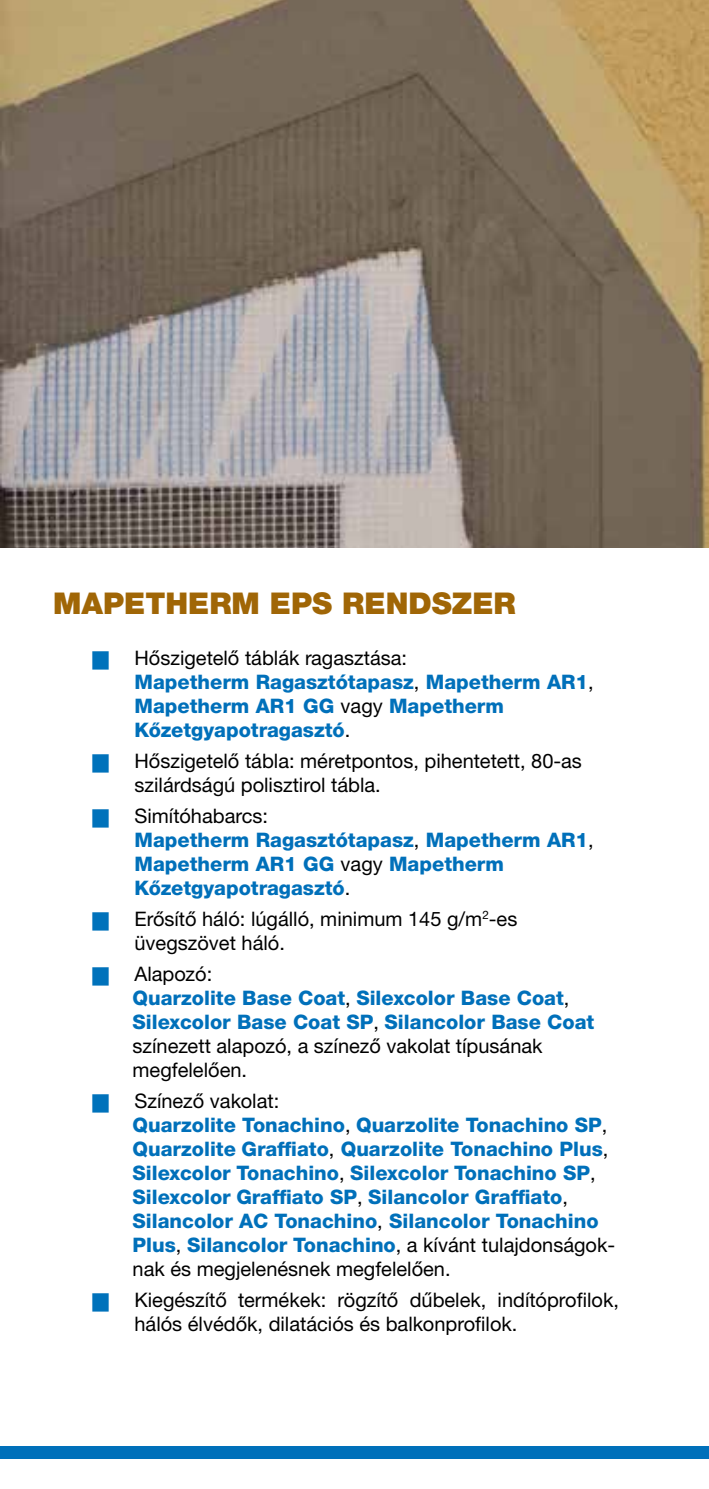
<style>
.page{position:relative;width:709px;height:1489px;background:#fff}
.page>*{position:absolute;margin:0;border:0;box-sizing:border-box;transform-origin:0 0}
.t1{font:900 30px "Helvetica Neue LTW1 G";color:#a06606}
.t2{font:800 20px/24px "Helvetica Neue LTW1 G";color:#0070ba}
.t3{font:20px/24px "Helvetica Neue LTW1 G";color:#000}
.s1{color:#0072bb}
.s2{font-weight:400;color:#000}
</style>
<div class="page">
<div style="left:0;top:1446px;width:709px;height:12px;background:#0070ba"></div>
<img style="left:0;top:0;width:709px;height:547px">
<h1 class="t1" style="left:53px;top:585px;width:464px">MAPETHERM EPS RENDSZER</h1>
<p class="t2" style="left:134px;top:645px;width:460px;text-indent:-44px"><span class="s1">▉</span> <span class="s2">Hőszigetelő táblák ragasztása:<br></span>Mapetherm Ragasztótapasz<span class="s2">,</span> Mapetherm AR1<span class="s2">, </span>Mapetherm AR1 GG <span class="s2">vagy</span> Mapetherm Kőzetgyapotragasztó<span class="s2">.</span></p>
<p class="t3" style="left:134px;top:748px;width:449px;text-indent:-44px"><span class="s1">▉</span> Hőszigetelő tábla: méretpontos, pihentetett, 80-as szilárdságú polisztirol tábla.</p>
<p class="t2" style="left:134px;top:803px;width:460px;text-indent:-44px"><span class="s1">▉</span> <span class="s2">Simítóhabarcs:<br></span>Mapetherm Ragasztótapasz<span class="s2">,</span> Mapetherm AR1<span class="s2">,<br></span>Mapetherm AR1 GG <span class="s2">vagy</span> Mapetherm<br>Kőzetgyapotragasztó<span class="s2">.</span></p>
<p class="t3" style="left:134px;top:906px;width:384px;text-indent:-44px"><span class="s1">▉</span> Erősítő háló: lúgálló, minimum 145 g/m<sup>2</sup>-es üvegszövet háló.</p>
<p class="t2" style="left:133px;top:962px;width:463px;text-indent:-43px"><span class="s1">▉</span> <span class="s2">Alapozó:<br></span>Quarzolite Base Coat<span class="s2">,</span> Silexcolor Base Coat<span class="s2">,<br></span>Silexcolor Base Coat SP<span class="s2">,</span> Silancolor Base Coat <span class="s2">színezett alapozó, a színező vakolat típusának megfelelően.</span></p>
<p class="t2" style="left:133px;top:1089px;width:484px;text-indent:-43px"><span class="s1">▉</span> <span class="s2">Színező vakolat:<br></span>Quarzolite Tonachino<span class="s2">,</span> Quarzolite Tonachino SP<span class="s2">, </span>Quarzolite Graffiato<span class="s2">,</span> Quarzolite Tonachino Plus<span class="s2">, </span>Silexcolor Tonachino<span class="s2">,</span> Silexcolor Tonachino SP<span class="s2">, </span>Silexcolor Graffiato SP<span class="s2">,</span> Silancolor Graffiato<span class="s2">, </span>Silancolor AC Tonachino<span class="s2">,</span> Silancolor Tonachino Plus<span class="s2">,</span> Silancolor Tonachino<span class="s2">, a kívánt tulajdonságok&shy;nak és megjelenésnek megfelelően.</span></p>
<p class="t3" style="left:134px;top:1287px;width:486px;text-indent:-44px"><span class="s1">▉</span> Kiegészítő termékek: rögzítő dűbelek, indítóprofilok, hálós élvédők, dilatációs és balkonprofilok.</p>
</div>
